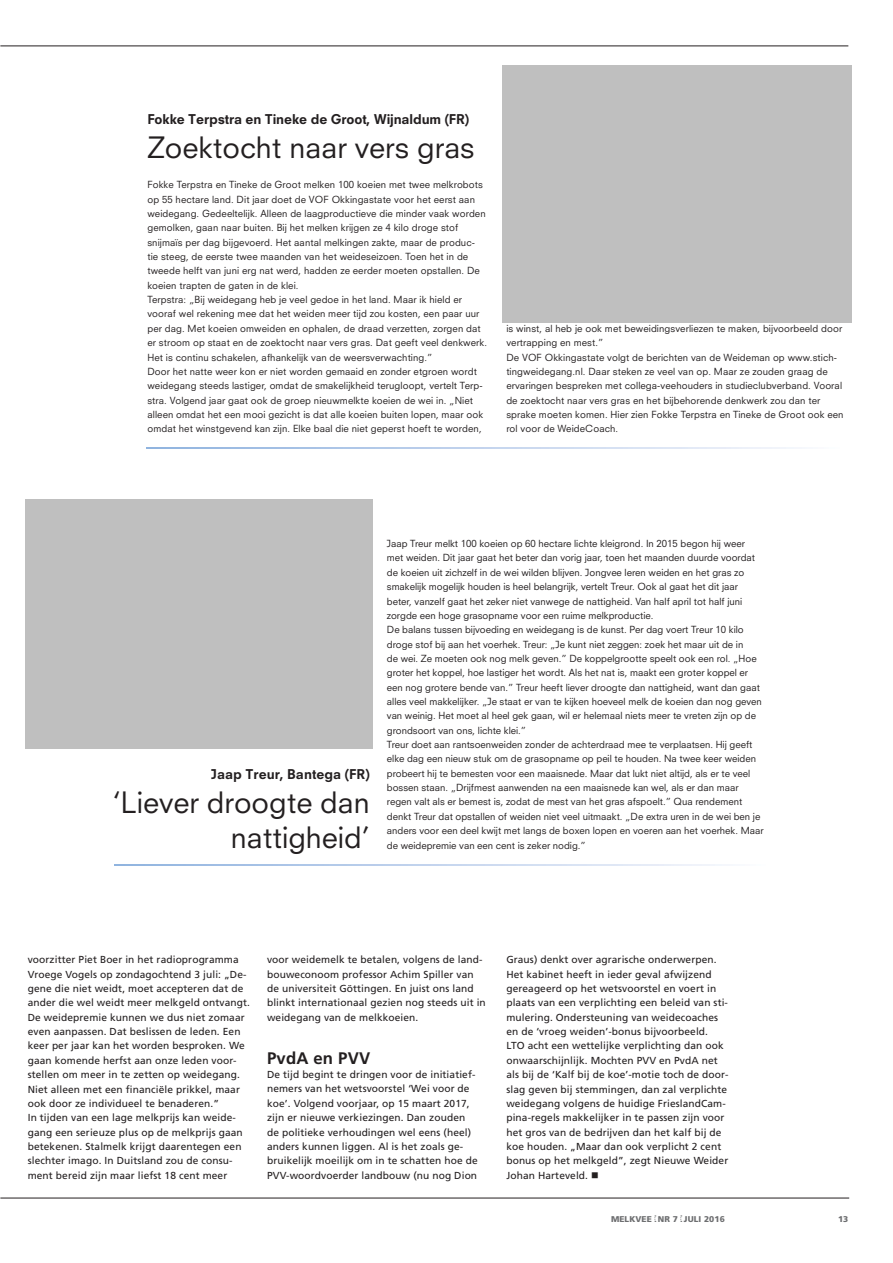
<style>
.page{position:relative;width:893px;height:1263px;background:#fff}
.page>*{position:absolute;margin:0;border:0;box-sizing:border-box;transform-origin:0 0}
.t1{font:28.65px/34.5px "Neuzeit SLT Std";color:#231f20;text-align:right}
.t2{font:700 16.8px "Frutiger LT Std";letter-spacing:.01em;color:#231f20}
.t3{font:800 13.2px "Neuzeit SLT Std";letter-spacing:-.01em;color:#231f20}
.t4{font:10.2px/14.4px "Frutiger LT Std";letter-spacing:.01em;color:#231f20}
.t5{font:9.6px/14.4px "Neuzeit SLT Std";letter-spacing:.01em;color:#231f20}
.t6{font:900 8.4px "Frutiger LT Std";letter-spacing:.01em;color:#6d6e70}
</style>
<div class="page">
<hr style="left:0;top:46px;width:848px;height:1px;background:#231f20">
<hr style="left:0;top:1198px;width:849px;height:1px;background:#231f20">
<svg style="left:147px;top:447px;width:647px;height:2px"></svg>
<svg style="left:114px;top:865px;width:608px;height:1px"></svg>
<div style="left:502px;top:65px;width:350px;height:257px;background:#bfbfbf"></div>
<div style="left:25px;top:499px;width:348px;height:249px;background:#bfbfbf"></div>
<h3 class="t3" style="left:147px;top:114px;width:323px">Fokke Terpstra en Tineke de Groot, Wijnaldum (FR)</h3>
<h1 class="t1" style="left:147px;top:132px;width:329px">Zoektocht naar vers gras</h1>
<p class="t5" style="left:147px;top:178px;width:341px">Fokke Terpstra en Tineke de Groot melken 100 koeien met twee melkrobots op 55 hectare land. Dit jaar doet de VOF Okkingastate voor het eerst aan weidegang. Gedeeltelijk. Alleen de laagproductieve die minder vaak worden gemolken, gaan naar buiten. Bij het melken krijgen ze 4 kilo droge stof snijmaïs per dag bijgevoerd. Het aantal melkingen zakte, maar de produc&shy;tie steeg, de eerste twee maanden van het weideseizoen. Toen het in de tweede helft van juni erg nat werd, hadden ze eerder moeten opstallen. De koeien trapten de gaten in de klei.<br>Terpstra: „Bij weidegang heb je veel gedoe in het land. Maar ik hield er vooraf wel rekening mee dat het weiden meer tijd zou kosten, een paar uur per dag. Met koeien omweiden en ophalen, de draad verzetten, zorgen dat er stroom op staat en de zoektocht naar vers gras. Dat geeft veel denkwerk.<br>Het is continu schakelen, afhankelijk van de weersverwachting.”<br>Door het natte weer kon er niet worden gemaaid en zonder etgroen wordt weidegang steeds lastiger, omdat de smakelijkheid terugloopt, vertelt Terp&shy;stra. Volgend jaar gaat ook de groep nieuwmelkte koeien de wei in. „Niet alleen omdat het een mooi gezicht is dat alle koeien buiten lopen, maar ook omdat het winstgevend kan zijn. Elke baal die niet geperst hoeft te worden,</p>
<p class="t5" style="left:506px;top:322px;width:339px">is winst, al heb je ook met beweidingsverliezen te maken, bijvoorbeeld door vertrapping en mest.”<br>De VOF Okkingastate volgt de berichten van de Weideman op www.stich&shy;tingweidegang.nl. Daar steken ze veel van op. Maar ze zouden graag de ervaringen bespreken met collega-veehouders in studieclubverband. Vooral de zoektocht naar vers gras en het bijbehorende denkwerk zou dan ter sprake moeten komen. Hier zien Fokke Terpstra en Tineke de Groot ook een rol voor de WeideCoach.</p>
<h3 class="t3" style="left:211px;top:769px;width:160px">Jaap Treur, Bantega (FR)</h3>
<h1 class="t1" style="left:113px;top:788px;width:258px">‘Liever droogte dan nattigheid’</h1>
<p class="t5" style="left:387px;top:537px;width:378px">Jaap Treur melkt 100 koeien op 60 hectare lichte kleigrond. In 2015 begon hij weer met weiden. Dit jaar gaat het beter dan vorig jaar, toen het maanden duurde voordat de koeien uit zichzelf in de wei wilden blijven. Jongvee leren weiden en het gras zo smakelijk mogelijk houden is heel belangrijk, vertelt Treur. Ook al gaat het dit jaar beter, vanzelf gaat het zeker niet vanwege de nattigheid. Van half april tot half juni zorgde een hoge grasopname voor een ruime melkproductie.<br>De balans tussen bijvoeding en weidegang is de kunst. Per dag voert Treur 10 kilo droge stof bij aan het voerhek. Treur: „Je kunt niet zeggen: zoek het maar uit de in<br>de wei. Ze moeten ook nog melk geven.” De koppelgrootte speelt ook een rol. „Hoe groter het koppel, hoe lastiger het wordt. Als het nat is, maakt een groter koppel er een nog grotere bende van.” Treur heeft liever droogte dan nattigheid, want dan gaat alles veel makkelijker. „Je staat er van te kijken hoeveel melk de koeien dan nog geven van weinig. Het moet al heel gek gaan, wil er helemaal niets meer te vreten zijn op de grondsoort van ons, lichte klei.”<br>Treur doet aan rantsoenweiden zonder de achterdraad mee te verplaatsen. Hij geeft elke dag een nieuw stuk om de grasopname op peil te houden. Na twee keer weiden probeert hij te bemesten voor een maaisnede. Maar dat lukt niet altijd, als er te veel bossen staan. „Drijfmest aanwenden na een maaisnede kan wel, als er dan maar regen valt als er bemest is, zodat de mest van het gras afspoelt.” Qua rendement denkt Treur dat opstallen of weiden niet veel uitmaakt. „De extra uren in de wei ben je anders voor een deel kwijt met langs de boxen lopen en voeren aan het voerhek. Maar de weidepremie van een cent is zeker nodig.”</p>
<p class="t4" style="left:28px;top:953px;width:224px">voorzitter Piet Boer in het radioprogramma Vroege Vogels op zondagochtend 3 juli: „De&shy;gene die niet weidt, moet accepteren dat de ander die wel weidt meer melkgeld ontvangt.<br>De weidepremie kunnen we dus niet zomaar even aanpassen. Dat beslissen de leden. Een keer per jaar kan het worden besproken. We gaan komende herfst aan onze leden voor&shy;stellen om meer in te zetten op weidegang.<br>Niet alleen met een financiële prikkel, maar ook door ze individueel te benaderen.”<br>In tijden van een lage melkprijs kan weide&shy;gang een serieuze plus op de melkprijs gaan betekenen. Stalmelk krijgt daarentegen een slechter imago. In Duitsland zou de consu&shy;ment bereid zijn maar liefst 18 cent meer</p>
<p class="t4" style="left:267px;top:953px;width:220px">voor weidemelk te betalen, volgens de land&shy;bouweconoom professor Achim Spiller van de universiteit Göttingen. En juist ons land blinkt internationaal gezien nog steeds uit in weidegang van de melkkoeien.</p>
<h2 class="t2" style="left:267px;top:1051px;width:105px">PvdA en PVV</h2>
<p class="t4" style="left:267px;top:1068px;width:212px">De tijd begint te dringen voor de initiatief&shy;nemers van het wetsvoorstel ‘Wei voor de koe’. Volgend voorjaar, op 15 maart 2017, zijn er nieuwe verkiezingen. Dan zouden de politieke verhoudingen wel eens (heel) anders kunnen liggen. Al is het zoals ge&shy;bruikelijk moeilijk om in te schatten hoe de PVV-woordvoerder landbouw (nu nog Dion</p>
<p class="t4" style="left:506px;top:953px;width:224px">Graus) denkt over agrarische onderwerpen.<br>Het kabinet heeft in ieder geval afwijzend gereageerd op het wetsvoorstel en voert in plaats van een verplichting een beleid van sti&shy;mulering. Ondersteuning van weidecoaches en de ‘vroeg weiden’-bonus bijvoorbeeld.<br>LTO acht een wettelijke verplichting dan ook onwaarschijnlijk. Mochten PVV en PvdA net als bij de ‘Kalf bij de koe’-motie toch de door&shy;slag geven bij stemmingen, dan zal verplichte weidegang volgens de huidige FrieslandCam&shy;pina-regels makkelijker in te passen zijn voor het gros van de bedrijven dan het kalf bij de koe houden. „Maar dan ook verplicht 2 cent bonus op het melkgeld”, zegt Nieuwe Weider Johan Harteveld.</p>
<p class="t6" style="left:611px;top:1214px;width:115px">MELKVEE NR 7 JULI 2016</p>
<p class="t6" style="left:838px;top:1214px;width:12px">13</p>
</div>
